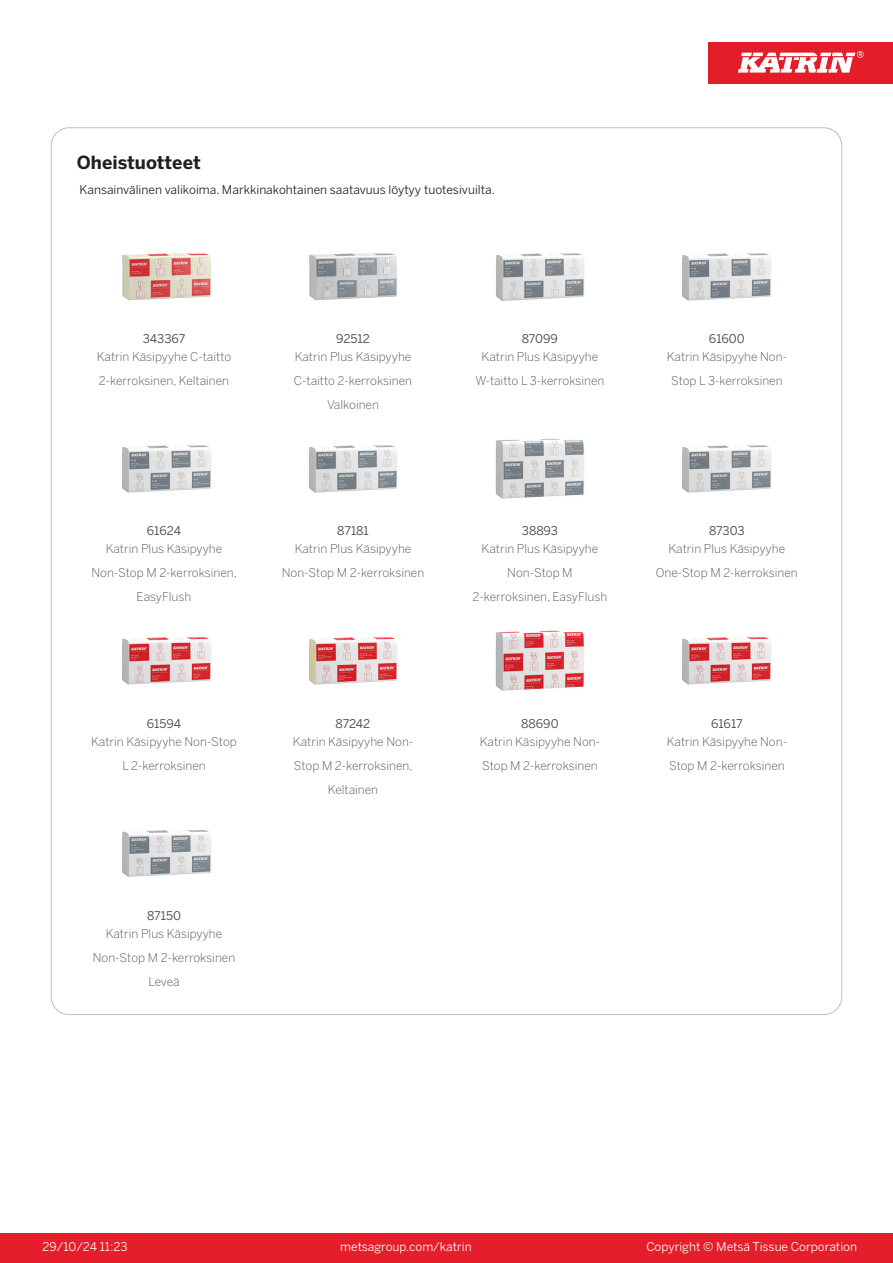
<style>
.page{position:relative;width:893px;height:1263px;background:#fff}
.page>*{position:absolute;margin:0;border:0;box-sizing:border-box;transform-origin:0 0}
.T_TableHeader{font:700 18px "Benton Sans";color:#231f20}
.T_RelatedName{font:300 12px/24px "Benton Sans";color:#57585a;text-align:center}
.T_TableBody{font:12px "Benton Sans";color:#231f20}
.t1{font:12px "Benton Sans";color:#fff}
.T_RelatedCode{font:12px "Benton Sans";color:#57585a}
</style>
<div class="page">
<div style="left:0;top:1233px;width:893px;height:30px;background:#e41e2b"></div>
<div style="left:708px;top:43px;width:185px;height:41px;background:#e31e28"></div>
<svg style="left:738px;top:51px;width:126px;height:22px"></svg>
<img style="left:122px;top:253px;width:90px;height:48px">
<img style="left:309px;top:253px;width:89px;height:48px">
<img style="left:496px;top:253px;width:88px;height:48px">
<img style="left:682px;top:253px;width:89px;height:48px">
<img style="left:122px;top:445px;width:89px;height:48px">
<img style="left:309px;top:445px;width:88px;height:48px">
<img style="left:495px;top:438px;width:89px;height:61px">
<img style="left:682px;top:445px;width:89px;height:48px">
<img style="left:121px;top:637px;width:90px;height:48px">
<img style="left:309px;top:637px;width:89px;height:48px">
<img style="left:495px;top:630px;width:89px;height:61px">
<img style="left:682px;top:637px;width:89px;height:48px">
<img style="left:122px;top:830px;width:89px;height:47px">
<p class="T_TableHeader" style="left:77px;top:151px;width:125px">Oheistuotteet</p>
<p class="T_TableBody" style="left:80px;top:183px;width:417px">Kansainvälinen valikoima. Markkinakohtainen saatavuus löytyy tuotesivuilta.</p>
<p class="T_RelatedCode" style="left:143px;top:331px;width:44px">343367</p>
<p class="T_RelatedCode" style="left:336px;top:331px;width:35px">92512</p>
<p class="T_RelatedCode" style="left:522px;top:331px;width:38px">87099</p>
<p class="T_RelatedCode" style="left:709px;top:331px;width:37px">61600</p>
<p class="T_RelatedName" style="left:97px;top:345px;width:136px;text-align:left">Katrin Käsipyyhe C-taitto<br>2-kerroksinen, Keltainen</p>
<p class="T_RelatedName" style="left:294px;top:345px;width:120px">Katrin Plus Käsipyyhe<br>C-taitto 2-kerroksinen<br>Valkoinen</p>
<p class="T_RelatedName" style="left:475px;top:345px;width:131px">Katrin Plus Käsipyyhe<br>W-taitto L 3-kerroksinen</p>
<p class="T_RelatedName" style="left:667px;top:345px;width:122px">Katrin Käsipyyhe Non-<br>Stop L 3-kerroksinen</p>
<p class="T_RelatedCode" style="left:147px;top:524px;width:36px">61624</p>
<p class="T_RelatedCode" style="left:337px;top:524px;width:33px">87181</p>
<p class="T_RelatedCode" style="left:522px;top:524px;width:38px">38893</p>
<p class="T_RelatedCode" style="left:709px;top:524px;width:37px">87303</p>
<p class="T_RelatedName" style="left:91px;top:537px;width:147px">Katrin Plus Käsipyyhe<br>Non-Stop M 2-kerroksinen,<br>EasyFlush</p>
<p class="T_RelatedName" style="left:282px;top:537px;width:144px">Katrin Plus Käsipyyhe<br>Non-Stop M 2-kerroksinen</p>
<p class="T_RelatedName" style="left:473px;top:537px;width:136px">Katrin Plus Käsipyyhe<br>Non-Stop M<br>2-kerroksinen, EasyFlush</p>
<p class="T_RelatedName" style="left:656px;top:537px;width:143px">Katrin Plus Käsipyyhe<br>One-Stop M 2-kerroksinen</p>
<p class="T_RelatedCode" style="left:147px;top:716px;width:36px">61594</p>
<p class="T_RelatedCode" style="left:336px;top:716px;width:36px">87242</p>
<p class="T_RelatedCode" style="left:521px;top:716px;width:39px">88690</p>
<p class="T_RelatedCode" style="left:711px;top:716px;width:33px">61617</p>
<p class="T_RelatedName" style="left:91px;top:729px;width:147px">Katrin Käsipyyhe Non-Stop<br>L 2-kerroksinen</p>
<p class="T_RelatedName" style="left:293px;top:729px;width:122px">Katrin Käsipyyhe Non-<br>Stop M 2-kerroksinen,<br>Keltainen</p>
<p class="T_RelatedName" style="left:480px;top:729px;width:122px;text-align:left">Katrin Käsipyyhe Non-<br>Stop M 2-kerroksinen</p>
<p class="T_RelatedName" style="left:667px;top:729px;width:122px;text-align:left">Katrin Käsipyyhe Non-<br>Stop M 2-kerroksinen</p>
<p class="T_RelatedCode" style="left:147px;top:908px;width:35px">87150</p>
<p class="T_RelatedName" style="left:93px;top:921px;width:144px">Katrin Plus Käsipyyhe<br>Non-Stop M 2-kerroksinen<br>Leveä</p>
<p class="t1" style="left:43px;top:1239px;width:86px">29/10/24 11:23</p>
<p class="t1" style="left:340px;top:1239px;width:133px">metsagroup.com/katrin</p>
<p class="t1" style="left:646px;top:1239px;width:212px">Copyright © Metsä Tissue Corporation</p>
</div>
